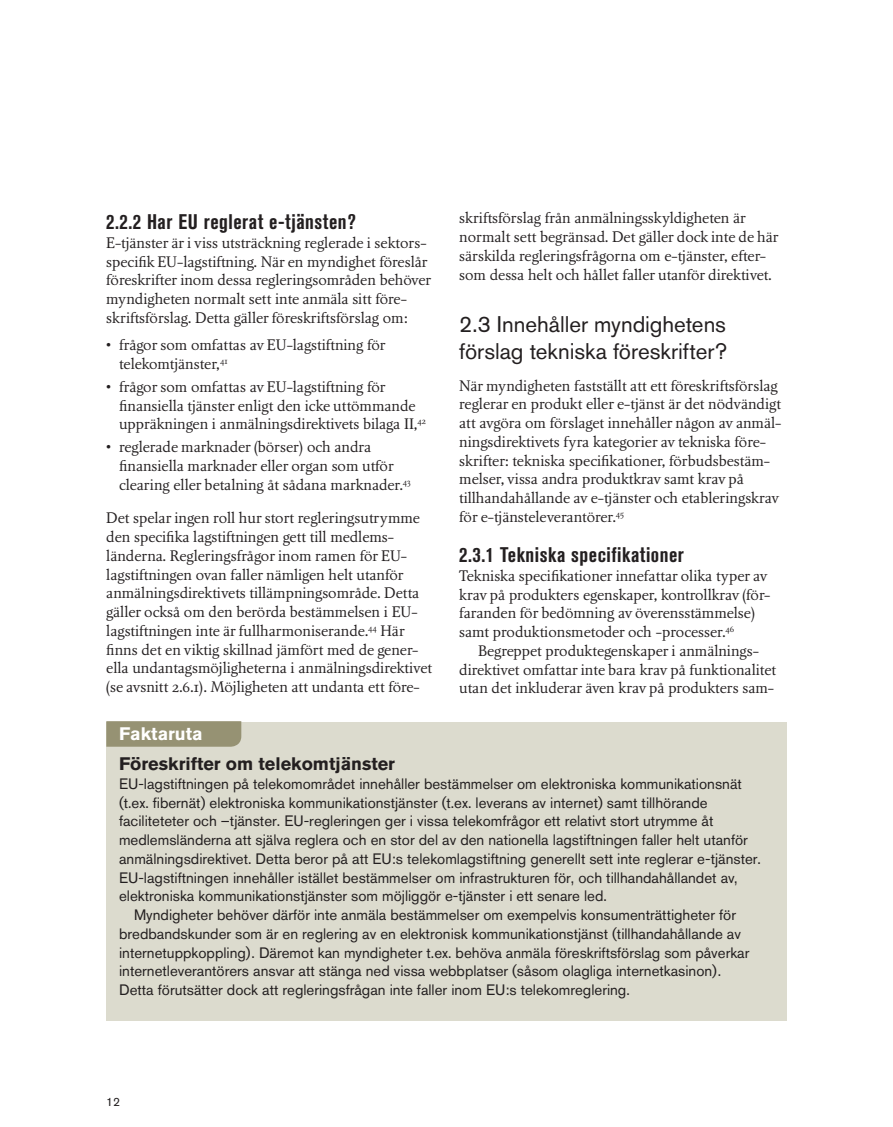
<style>
.page{position:relative;width:893px;height:1127px;background:#fff}
.page>*{position:absolute;margin:0;border:0;box-sizing:border-box;transform-origin:0 0}
.Mellanrubrik_1{font:22.5px/27px "Akzidenz Grotesk BQ";color:#231f20}
.Mellanrubrik_2{font:700 condensed 21px "Akzidenz Grotesk BQ";letter-spacing:.025em;color:#231f20}
.Faktaruta_-_rubrik{font:700 18px "Akzidenz Grotesk BQ";color:#231f20}
.Faktaruta_-_rubrik-2{font:700 18px "Akzidenz Grotesk BQ";color:#fff}
.Bröd{font:15px/18.8px "Nordling BQ Reg Os F";color:#231f20}
.Faktaruta_-_bröd{font:15px/18.8px "Akzidenz Grotesk BQ";color:#231f20}
.Bröd_indrag{font:15px/18.8px "Nordling BQ Reg Os F";color:#231f20;text-align:center}
.t1{font:12px "Akzidenz Grotesk BQ";color:#231f20}
</style>
<div class="page">
<div style="left:106px;top:722px;width:681px;height:298px;background:#dcdbce"></div>
<svg style="left:106px;top:721px;width:135px;height:26px;background:#989475"></svg>
<p class="Mellanrubrik_2" style="left:106px;top:210px;width:251px">2.2.2 Har EU reglerat e-tjänsten?</p>
<p class="Bröd" style="left:106px;top:234px;width:327px">E-tjänster är i viss utsträckning reglerade i sektors&shy;specifik EU-lagstiftning. När en myndighet föreslår föreskrifter inom dessa regleringsområden behöver myndigheten normalt sett inte anmäla sitt före&shy;skriftsförslag. Detta gäller föreskriftsförslag om:</p>
<p class="Bröd" style="left:119px;top:336px;width:268px;text-indent:-13px">• frågor som omfattas av EU-lagstiftning för telekomtjänster,<sup>41</sup></p>
<p class="Bröd" style="left:119px;top:378px;width:308px;text-indent:-13px">• frågor som omfattas av EU-lagstiftning för finansiella tjänster enligt den icke uttömmande uppräkningen i anmälningsdirektivets bilaga II,<sup>42</sup></p>
<p class="Bröd" style="left:119px;top:438px;width:293px;text-indent:-13px">• reglerade marknader (börser) och andra finansiella marknader eller organ som utför clearing eller betalning åt sådana marknader.<sup>43</sup></p>
<p class="Bröd" style="left:106px;top:509px;width:327px">Det spelar ingen roll hur stort regleringsutrymme den specifika lagstiftningen gett till medlems&shy;länderna. Regleringsfrågor inom ramen för EU&shy;lagstiftningen ovan faller nämligen helt utanför anmälningsdirektivets tillämpningsområde. Detta gäller också om den berörda bestämmelsen i EU&shy;lagstiftningen inte är fullharmoniserande.<sup>44</sup> Här finns det en viktig skillnad jämfört med de gener&shy;ella undantagsmöjligheterna i anmälningsdirektivet (se avsnitt 2.6.1). Möjligheten att undanta ett före-</p>
<p class="Bröd" style="left:459px;top:209px;width:321px">skriftsförslag från anmälningsskyldigheten är normalt sett begränsad. Det gäller dock inte de här särskilda regleringsfrågorna om e-tjänster, efter&shy;som dessa helt och hållet faller utanför direktivet.</p>
<p class="Mellanrubrik_1" style="left:459px;top:311px;width:269px">2.3 Innehåller myndighetens förslag tekniska föreskrifter?</p>
<p class="Bröd" style="left:459px;top:377px;width:324px">När myndigheten fastställt att ett föreskriftsförslag reglerar en produkt eller e-tjänst är det nödvändigt att avgöra om förslaget innehåller någon av anmäl&shy;ningsdirektivets fyra kategorier av tekniska före&shy;skrifter: tekniska specifikationer, förbudsbestäm&shy;melser, vissa andra produktkrav samt krav på tillhandahållande av e-tjänster och etableringskrav för e-tjänsteleverantörer.<sup>45</sup></p>
<p class="Mellanrubrik_2" style="left:459px;top:543px;width:226px">2.3.1 Tekniska specifikationer</p>
<p class="Bröd" style="left:459px;top:567px;width:313px">Tekniska specifikationer innefattar olika typer av krav på produkters egenskaper, kontrollkrav (för&shy;faranden för bedömning av överensstämmelse) samt produktionsmetoder och -processer.<sup>46</sup></p>
<p class="Bröd_indrag" style="left:459px;top:642px;width:318px">Begreppet produktegenskaper i anmälnings&shy;direktivet omfattar inte bara krav på funktionalitet utan det inkluderar även krav på produkters sam-</p>
<p class="Faktaruta_-_rubrik-2" style="left:119px;top:723px;width:85px">Faktaruta</p>
<p class="Faktaruta_-_rubrik" style="left:119px;top:753px;width:277px">Föreskrifter om telekomtjänster</p>
<p class="Faktaruta_-_bröd" style="left:119px;top:774px;width:643px">EU-lagstiftningen på telekomområdet innehåller bestämmelser om elektroniska kommunikationsnät (t.ex. fibernät) elektroniska kommunikationstjänster (t.ex. leverans av internet) samt tillhörande faciliteteter och –tjänster. EU-regleringen ger i vissa telekomfrågor ett relativt stort utrymme åt medlemsländerna att själva reglera och en stor del av den nationella lagstiftningen faller helt utanför anmälningsdirektivet. Detta beror på att EU:s telekomlagstiftning generellt sett inte reglerar e-tjänster.<br>EU-lagstiftningen innehåller istället bestämmelser om infrastrukturen för, och tillhandahållandet av, elektroniska kommunikationstjänster som möjliggör e-tjänster i ett senare led.</p>
<p class="Faktaruta_-_bröd" style="left:119px;top:905px;width:632px;text-indent:15px">Myndigheter behöver därför inte anmäla bestämmelser om exempelvis konsumenträttigheter för bredbandskunder som är en reglering av en elektronisk kommunikationstjänst (tillhandahållande av internetuppkoppling). Däremot kan myndigheter t.ex. behöva anmäla föreskriftsförslag som påverkar internetleverantörers ansvar att stänga ned vissa webbplatser (såsom olagliga internetkasinon).<br>Detta förutsätter dock att regleringsfrågan inte faller inom EU:s telekomreglering.</p>
<p class="t1" style="left:106px;top:1095px;width:15px">12</p>
</div>
